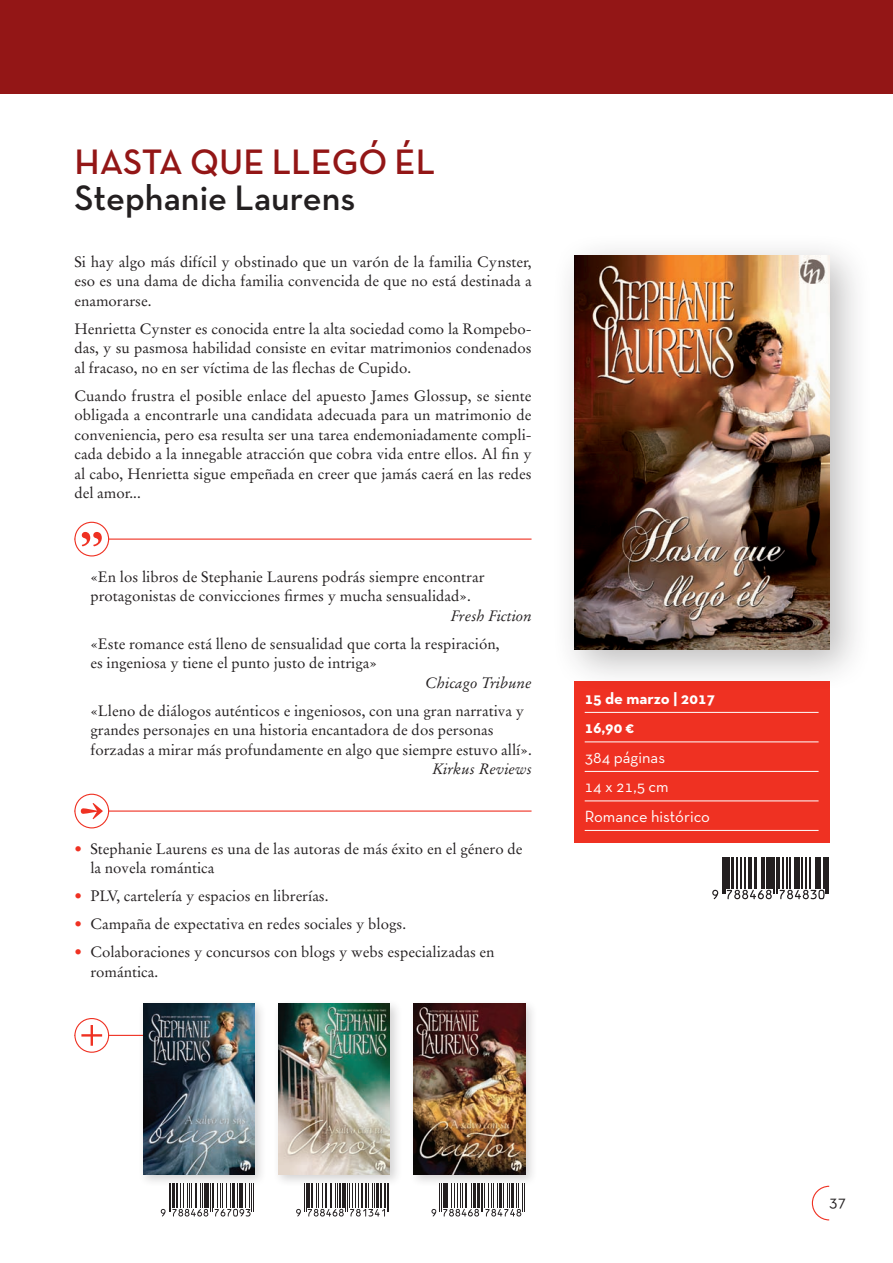
<style>
.page{position:relative;width:893px;height:1263px;background:#fff}
.page>*{position:absolute;margin:0;border:0;box-sizing:border-box;transform-origin:0 0}
.t1{font:600 36px "Neutra Text TF";color:#231f20}
.t2{font:600 36px "Neutra Text TF";color:#931616}
.t3{font:16.5px/29.5px "Neutra Text TF";color:#fff}
.t4{font:700 16.5px/29.5px "Neutra Text TF";color:#fff}
.t5{font:16.5px "Neutra Text TF";color:#231f20}
.t6{font:15px/19.5px "Stempel Garamond LT Std";color:#231f20}
.t7{font:italic 15px "Stempel Garamond LT Std";color:#231f20}
.s1{color:#ef3122}
</style>
<div class="page">
<div style="left:0;top:0;width:893px;height:94px;background:#931616"></div>
<svg style="left:811px;top:1185px;width:19px;height:36px"></svg>
<svg style="left:714px;top:858px;width:114px;height:42px"></svg>
<svg style="left:712px;top:890px;width:6px;height:9px"></svg>
<hr style="left:722px;top:858px;width:1px;height:36px;background:#231f20">
<hr style="left:724px;top:858px;width:1px;height:36px;background:#231f20">
<hr style="left:726px;top:858px;width:4px;height:30px;background:#231f20">
<hr style="left:731px;top:858px;width:2px;height:30px;background:#231f20">
<hr style="left:737px;top:858px;width:1px;height:30px;background:#231f20">
<hr style="left:740px;top:858px;width:1px;height:30px;background:#231f20">
<hr style="left:745px;top:858px;width:1px;height:30px;background:#231f20">
<hr style="left:748px;top:858px;width:1px;height:30px;background:#231f20">
<hr style="left:750px;top:858px;width:1px;height:30px;background:#231f20">
<hr style="left:755px;top:858px;width:2px;height:30px;background:#231f20">
<hr style="left:761px;top:858px;width:1px;height:30px;background:#231f20">
<hr style="left:764px;top:858px;width:1px;height:30px;background:#231f20">
<svg style="left:727px;top:890px;width:45px;height:9px"></svg>
<hr style="left:766px;top:858px;width:2px;height:30px;background:#231f20">
<hr style="left:769px;top:858px;width:4px;height:30px;background:#231f20">
<hr style="left:774px;top:858px;width:1px;height:36px;background:#231f20">
<hr style="left:776px;top:858px;width:1px;height:36px;background:#231f20">
<hr style="left:778px;top:858px;width:1px;height:30px;background:#231f20">
<hr style="left:783px;top:858px;width:1px;height:30px;background:#231f20">
<hr style="left:786px;top:858px;width:1px;height:30px;background:#231f20">
<hr style="left:789px;top:858px;width:1px;height:30px;background:#231f20">
<hr style="left:794px;top:858px;width:1px;height:30px;background:#231f20">
<hr style="left:796px;top:858px;width:4px;height:30px;background:#231f20">
<hr style="left:802px;top:858px;width:1px;height:30px;background:#231f20">
<hr style="left:805px;top:858px;width:1px;height:30px;background:#231f20">
<hr style="left:810px;top:858px;width:1px;height:30px;background:#231f20">
<hr style="left:815px;top:858px;width:1px;height:30px;background:#231f20">
<svg style="left:780px;top:890px;width:44px;height:9px"></svg>
<hr style="left:817px;top:858px;width:4px;height:30px;background:#231f20">
<hr style="left:823px;top:858px;width:1px;height:30px;background:#231f20">
<hr style="left:825px;top:858px;width:1px;height:36px;background:#231f20">
<hr style="left:828px;top:858px;width:1px;height:36px;background:#231f20">
<div style="left:574px;top:681px;width:255px;height:162px;background:#ef3122"></div>
<hr style="left:585px;top:712px;width:233px;height:1px;background:#fff">
<hr style="left:585px;top:741px;width:233px;height:1px;background:#fff">
<hr style="left:585px;top:771px;width:233px;height:1px;background:#fff">
<hr style="left:585px;top:800px;width:233px;height:1px;background:#fff">
<hr style="left:585px;top:830px;width:233px;height:1px;background:#fff">
<div style="left:551px;top:232px;width:322px;height:461px;background:#231f20;opacity:.3"></div>
<img style="left:574px;top:255px;width:255px;height:394px">
<hr style="left:74px;top:810px;width:457px;height:2px;background:#ef3122">
<div style="left:75px;top:794px;width:34px;height:34px;background:#fff;border-radius:50%"></div>
<div style="left:74px;top:794px;width:35px;height:34px;border:1px solid #ef3122;border-radius:50%"></div>
<svg style="left:81px;top:803px;width:22px;height:16px"></svg>
<hr style="left:74px;top:538px;width:457px;height:2px;background:#ef3122">
<div style="left:75px;top:522px;width:34px;height:34px;background:#fff;border-radius:50%"></div>
<div style="left:74px;top:522px;width:35px;height:34px;border:1px solid #ef3122;border-radius:50%"></div>
<svg style="left:82px;top:532px;width:20px;height:14px"></svg>
<hr style="left:74px;top:1035px;width:83px;height:1px;background:#ef3122">
<svg style="left:75px;top:1018px;width:34px;height:34px"></svg>
<div style="left:74px;top:1018px;width:35px;height:35px;border:1px solid #ef3122;border-radius:50%"></div>
<svg style="left:81px;top:1025px;width:21px;height:21px"></svg>
<div style="left:138px;top:998px;width:129px;height:190px;background:#231f20;opacity:.2"></div>
<img style="left:143px;top:1003px;width:111px;height:172px">
<svg style="left:161px;top:1183px;width:93px;height:33px"></svg>
<div style="left:273px;top:998px;width:130px;height:190px;background:#231f20;opacity:.2"></div>
<img style="left:278px;top:1003px;width:112px;height:172px">
<svg style="left:296px;top:1183px;width:93px;height:33px"></svg>
<div style="left:408px;top:998px;width:130px;height:190px;background:#231f20;opacity:.2"></div>
<img style="left:414px;top:1003px;width:111px;height:172px">
<svg style="left:431px;top:1183px;width:94px;height:33px"></svg>
<h1 class="t2" style="left:74px;top:140px;width:47px">Hasta</h1>
<h1 class="t2" style="left:190px;top:140px;width:224px">qu e llegó él</h1>
<h1 class="t1" style="left:74px;top:176px;width:282px">Stephanie Laurens</h1>
<p class="t6" style="left:74px;top:252px;width:459px;text-align:justify">Si hay algo más difícil y obstinado que un varón de la familia Cynster, eso es una dama de dicha familia convencida de que no está destinada a enamorarse.</p>
<p class="t6" style="left:74px;top:319px;width:459px;text-align:justify">Henrietta Cynster es conocida entre la alta sociedad como la Rompebo&shy;das, y su pasmosa habilidad consiste en evitar matrimonios condenados al fracaso, no en ser víctima de las flechas de Cupido.</p>
<p class="t6" style="left:74px;top:386px;width:459px;text-align:justify">Cuando frustra el posible enlace del apuesto James Glossup, se siente obligada a encontrarle una candidata adecuada para un matrimonio de conveniencia, pero esa resulta ser una tarea endemoniadamente compli&shy;cada debido a la innegable atracción que cobra vida entre ellos. Al fin y al cabo, Henrietta sigue empeñada en creer que jamás caerá en las redes del amor...</p>
<p class="t6" style="left:90px;top:567px;width:396px">«En los libros de Stephanie Laurens podrás siempre encontrar protagonistas de convicciones firmes y mucha sensualidad».</p>
<p class="t7" style="left:451px;top:606px;width:82px">Fresh Fiction</p>
<p class="t6" style="left:90px;top:634px;width:411px">«Este romance está lleno de sensualidad que corta la respiración, es ingeniosa y tiene el punto justo de intriga»</p>
<p class="t7" style="left:425px;top:673px;width:108px">Chicago Tribune</p>
<p class="t6" style="left:90px;top:701px;width:443px">«Lleno de diálogos auténticos e ingeniosos, con una gran narrativa y grandes personajes en una historia encantadora de dos personas forzadas a mirar más profundamente en algo que siempre estuvo allí».</p>
<p class="t7" style="left:432px;top:760px;width:101px">Kirkus Reviews</p>
<p class="t6" style="left:90px;top:839px;width:434px;text-indent:-16px"><span class="s1">•</span> Stephanie Laurens es una de las autoras de más éxito en el género de la novela romántica</p>
<p class="t6" style="left:74px;top:886px;width:256px"><span class="s1">•</span> PLV, cartelería y espacios en librerías.</p>
<p class="t6" style="left:74px;top:914px;width:333px"><span class="s1">•</span> Campaña de expectativa en redes sociales y blogs.</p>
<p class="t6" style="left:90px;top:942px;width:406px;text-indent:-16px"><span class="s1">•</span> Colaboraciones y concursos con blogs y webs especializadas en romántica.</p>
<p class="t4" style="left:585px;top:683px;width:132px">15 de marzo | 2017<br>16,90 €</p>
<p class="t3" style="left:585px;top:742px;width:127px">384 páginas<br>14 x 21,5 cm<br>Romance histórico</p>
<p class="t5" style="left:829px;top:1191px;width:19px">37</p>
</div>
